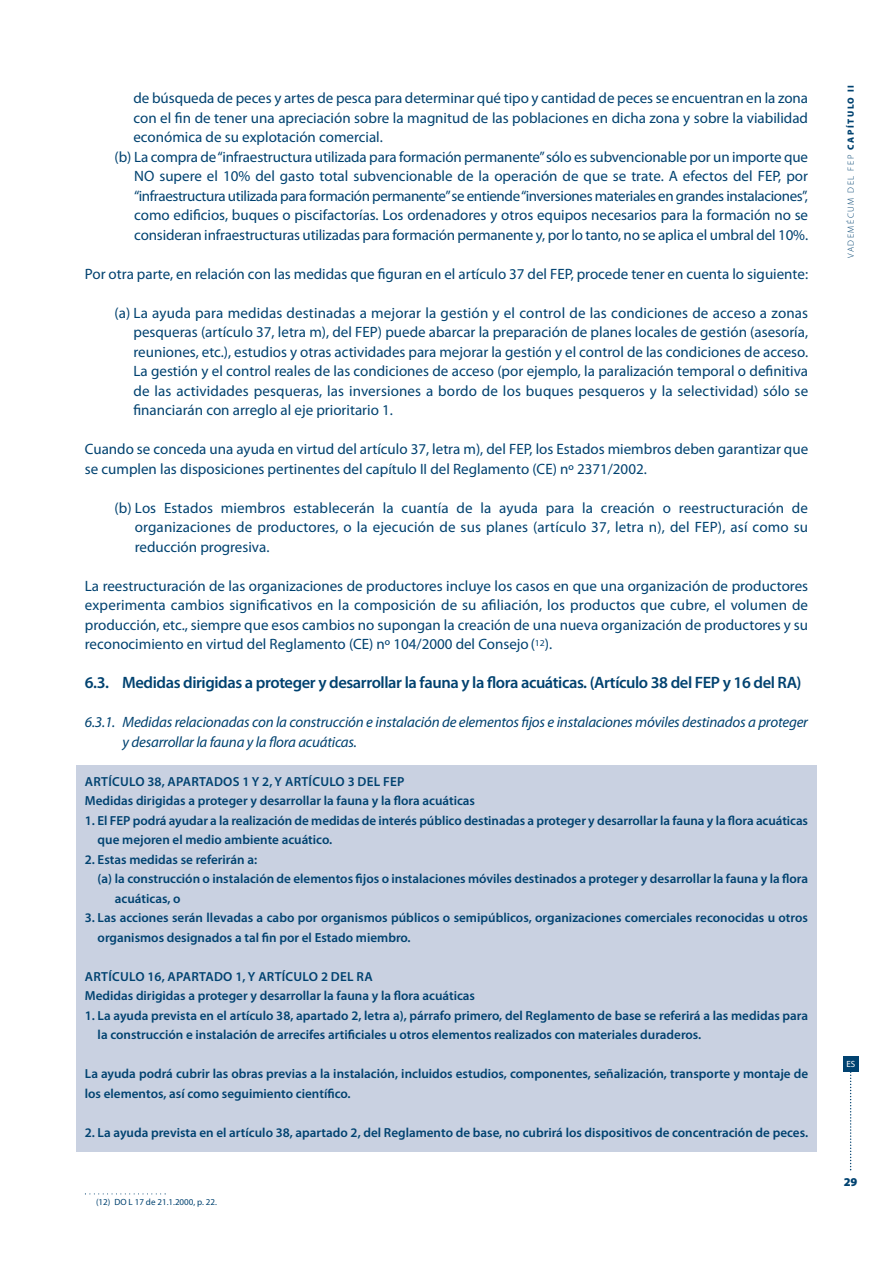
<style>
.page{position:relative;width:893px;height:1263px;background:#fff}
.page>*{position:absolute;margin:0;border:0;box-sizing:border-box;transform-origin:0 0}
.t1{font:600 16.5px "Myriad Pro";letter-spacing:-.025em;color:#004270}
.t2{font:15px/19.5px "Myriad Pro";color:#004270;text-align:justify}
.t3{font:italic 15px/19.5px "Myriad Pro";letter-spacing:-.015em;color:#004270}
.t4{font:15px "Myriad Pro";letter-spacing:-.025em;color:#004270}
.t5{font:600 13.2px/19.5px "Myriad Pro";color:#004270}
.t6{font:900 12px "Myriad Pro";color:#004270}
.t7{font:9px "Myriad Pro";color:#004270}
.t8{font:300 9px "Myriad Pro";letter-spacing:.17em;color:#004270}
.t9{font:9px "Myriad Pro";color:#fff}
.s1{font-weight:900}
</style>
<div class="page">
<div style="left:76px;top:765px;width:740px;height:387px;background:#c9d1e1"></div>
<svg style="left:849px;top:1072px;width:2px;height:98px"></svg>
<div style="left:843px;top:1057px;width:15px;height:15px;background:#004270"></div>
<svg style="left:85px;top:1193px;width:81px;height:1px"></svg>
<p class="t2" style="left:133px;top:90px;width:676px">de búsqueda de peces y artes de pesca para determinar qué tipo y cantidad de peces se encuentran en la zona</p>
<p class="t2" style="left:133px;top:109px;width:676px">con el fin de tener una apreciación sobre la magnitud de las poblaciones en dicha zona y sobre la viabilidad</p>
<p class="t2" style="left:133px;top:129px;width:251px">económica de su explotación comercial.</p>
<p class="t2" style="left:115px;top:148px;width:695px">(b) La compra de “infraestructura utilizada para formación permanente” sólo es subvencionable por un importe que</p>
<p class="t2" style="left:134px;top:168px;width:675px">NO supere el 10% del gasto total subvencionable de la operación de que se trate. A efectos del FEP, por</p>
<p class="t4" style="left:134px;top:190px;width:675px">“infraestructura utilizada para formación permanente” se entiende “inversiones materiales en grandes instalaciones”,</p>
<p class="t2" style="left:134px;top:207px;width:675px">como edificios, buques o piscifactorías. Los ordenadores y otros equipos necesarios para la formación no se</p>
<p class="t2" style="left:134px;top:226px;width:675px">consideran infraestructuras utilizadas para formación permanente y, por lo tanto, no se aplica el umbral del 10%.</p>
<p class="t2" style="left:85px;top:265px;width:724px">Por otra parte, en relación con las medidas que figuran en el artículo 37 del FEP, procede tener en cuenta lo siguiente:</p>
<p class="t2" style="left:133px;top:304px;width:676px;text-indent:-19px">(a) La ayuda para medidas destinadas a mejorar la gestión y el control de las condiciones de acceso a zonas pesqueras (artículo 37, letra m), del FEP) puede abarcar la preparación de planes locales de gestión (asesoría, reuniones, etc.), estudios y otras actividades para mejorar la gestión y el control de las condiciones de acceso.<br>La gestión y el control reales de las condiciones de acceso (por ejemplo, la paralización temporal o definitiva de las actividades pesqueras, las inversiones a bordo de los buques pesqueros y la selectividad) sólo se financiarán con arreglo al eje prioritario 1.</p>
<p class="t2" style="left:85px;top:441px;width:724px">Cuando se conceda una ayuda en virtud del artículo 37, letra m), del FEP, los Estados miembros deben garantizar que se cumplen las disposiciones pertinentes del capítulo II del Reglamento (CE) nº 2371/2002.</p>
<p class="t2" style="left:135px;top:499px;width:674px;text-indent:-20px">(b) Los Estados miembros establecerán la cuantía de la ayuda para la creación o reestructuración de organizaciones de productores, o la ejecución de sus planes (artículo 37, letra n), del FEP), así como su reducción progresiva.</p>
<p class="t2" style="left:85px;top:577px;width:724px">La reestructuración de las organizaciones de productores incluye los casos en que una organización de productores experimenta cambios significativos en la composición de su afiliación, los productos que cubre, el volumen de producción, etc., siempre que esos cambios no supongan la creación de una nueva organización de productores y su reconocimiento en virtud del Reglamento (CE) nº 104/2000 del Consejo (<sup>12</sup>).</p>
<p class="t1" style="left:85px;top:677px;width:718px">6.3. Medidas dirigidas a proteger y desarrollar la fauna y la flora acuáticas. (Artículo 38 del FEP y 16 del RA)</p>
<p class="t3" style="left:123px;top:714px;width:687px;text-indent:-38px">6.3.1. Medidas relacionadas con la construcción e instalación de elementos fijos e instalaciones móviles destinados a proteger y desarrollar la fauna y la flora acuáticas.</p>
<p class="t5" style="left:85px;top:773px;width:392px">ARTÍCULO 38, APARTADOS 1 Y 2, Y ARTÍCULO 3 DEL FEP<br>Medidas dirigidas a proteger y desarrollar la fauna y la flora acuáticas</p>
<p class="t5" style="left:98px;top:812px;width:712px;text-indent:-13px">1. El FEP podrá ayudar a la realización de medidas de interés público destinadas a proteger y desarrollar la fauna y la flora acuáticas que mejoren el medio ambiente acuático.</p>
<p class="t5" style="left:85px;top:851px;width:174px">2. Estas medidas se referirán a:</p>
<p class="t5" style="left:98px;top:870px;width:712px">(a) la construcción o instalación de elementos fijos o instalaciones móviles destinados a proteger y desarrollar la fauna y la flora</p>
<p class="t5" style="left:115px;top:890px;width:67px">acuáticas, o</p>
<p class="t5" style="left:98px;top:909px;width:712px;text-indent:-13px">3. Las acciones serán llevadas a cabo por organismos públicos o semipúblicos, organizaciones comerciales reconocidas u otros organismos designados a tal fin por el Estado miembro.</p>
<p class="t5" style="left:85px;top:968px;width:392px">ARTÍCULO 16, APARTADO 1, Y ARTÍCULO 2 DEL RA<br>Medidas dirigidas a proteger y desarrollar la fauna y la flora acuáticas</p>
<p class="t5" style="left:98px;top:1007px;width:712px;text-indent:-13px">1. La ayuda prevista en el artículo 38, apartado 2, letra a), párrafo primero, del Reglamento de base se referirá a las medidas para la construcción e instalación de arrecifes artificiales u otros elementos realizados con materiales duraderos.</p>
<p class="t5" style="left:85px;top:1065px;width:724px">La ayuda podrá cubrir las obras previas a la instalación, incluidos estudios, componentes, señalización, transporte y montaje de los elementos, así como seguimiento científico.</p>
<p class="t5" style="left:85px;top:1124px;width:724px">2. La ayuda prevista en el artículo 38, apartado 2, del Reglamento de base, no cubrirá los dispositivos de concentración de peces.</p>
<p class="t7" style="left:96px;top:1199px;width:122px">(12) DO L 17 de 21.1.2000, p. 22.</p>
<p class="t8" style="left:845px;top:258px;width:174px;rotate:-90deg">VADEMÉCUM DEL FEP <span class="s1">CAPÍTULO II</span></p>
<p class="t9" style="left:846px;top:1061px;width:10px">ES</p>
<p class="t6" style="left:843px;top:1174px;width:15px">29</p>
</div>
